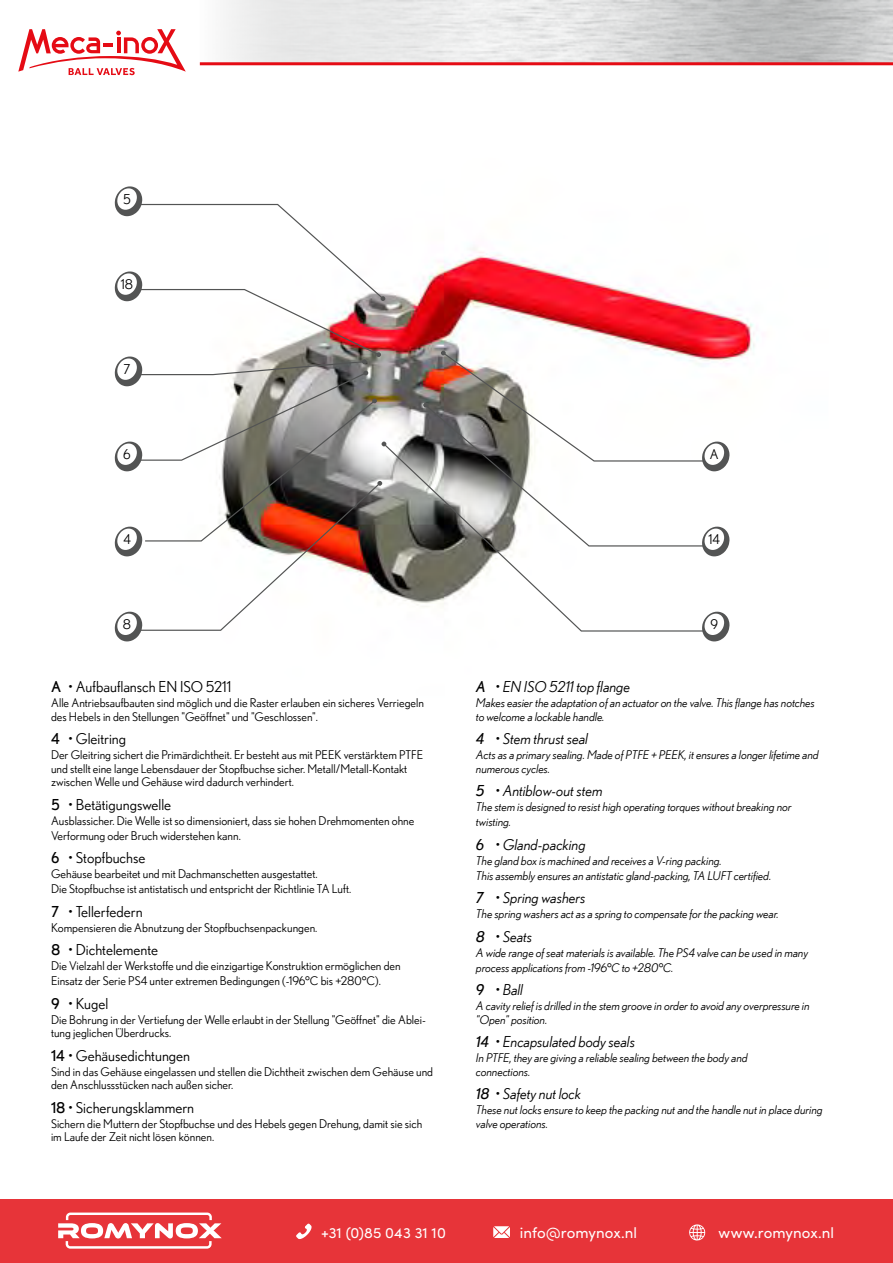
<style>
.page{position:relative;width:893px;height:1263px;background:#fff}
.page>*{position:absolute;margin:0;border:0;box-sizing:border-box;transform-origin:0 0}
.t1{font:15px "Nobel";color:#000}
.t2{font:italic 15px "Nobel";color:#000}
.t3{font:15px "Sofia Pro";letter-spacing:.005em;color:#fff}
.t4{font:13.5px "Nobel";color:#000}
.t5{font:12px/13.5px "Nobel";color:#000}
.t6{font:italic 12px/13.5px "Nobel";color:#000}
.s1{font-style:inherit}
.s2{font-style:normal}
</style>
<div class="page">
<svg style="left:18px;top:29px;width:168px;height:46px"></svg>
<hr style="left:200px;top:62px;width:693px;height:3px;background:#e50b14">
<img style="left:114px;top:201px;width:641px;height:441px">
<svg style="left:386px;top:442px;width:319px;height:190px"></svg>
<svg style="left:423px;top:351px;width:307px;height:205px"></svg>
<svg style="left:115px;top:186px;width:271px;height:455px"></svg>
<svg style="left:702px;top:612px;width:28px;height:29px"></svg>
<div style="left:0;top:1199px;width:893px;height:64px;background:#e73439"></div>
<svg style="left:58px;top:1212px;width:164px;height:36px"></svg>
<svg style="left:689px;top:1224px;width:16px;height:17px"></svg>
<svg style="left:493px;top:1226px;width:17px;height:12px"></svg>
<svg style="left:296px;top:1223px;width:16px;height:16px"></svg>
<p class="t4" style="left:123px;top:191px;width:9px">5</p>
<p class="t4" style="left:121px;top:276px;width:14px">18</p>
<p class="t4" style="left:124px;top:361px;width:8px">7</p>
<p class="t4" style="left:123px;top:446px;width:9px">6</p>
<p class="t4" style="left:710px;top:446px;width:11px">A</p>
<p class="t4" style="left:123px;top:531px;width:9px">4</p>
<p class="t4" style="left:709px;top:531px;width:13px">14</p>
<p class="t4" style="left:123px;top:616px;width:10px">8</p>
<p class="t4" style="left:710px;top:616px;width:9px">9</p>
<p class="t1" style="left:51px;top:678px;width:182px"><span class="s1">A</span> • Aufbauflansch EN ISO 5211</p>
<p class="t5" style="left:51px;top:696px;width:374px">Alle Antriebsaufbauten sind möglich und die Raster erlauben ein sicheres Verriegeln des Hebels in den Stellungen "Geöffnet" und "Geschlossen".</p>
<p class="t1" style="left:51px;top:730px;width:77px"><span class="s1">4</span> • Gleitring</p>
<p class="t5" style="left:51px;top:748px;width:374px">Der Gleitring sichert die Primärdichtheit. Er besteht aus mit PEEK verstärktem PTFE und stellt eine lange Lebensdauer der Stopfbuchse sicher. Metall/Metall-Kontakt zwischen Welle und Gehäuse wird dadurch verhindert.</p>
<p class="t1" style="left:51px;top:796px;width:122px"><span class="s1">5</span> • Betätigungswelle</p>
<p class="t5" style="left:51px;top:813px;width:365px;line-height:15px">Ausblassicher. Die Welle ist so dimensioniert, dass sie hohen Drehmomenten ohne<br>Verformung oder Bruch widerstehen kann.</p>
<p class="t1" style="left:51px;top:849px;width:96px"><span class="s1">6</span> • Stopfbuchse</p>
<p class="t5" style="left:51px;top:866px;width:302px;line-height:15px">Gehäuse bearbeitet und mit Dachmanschetten ausgestattet.<br>Die Stopfbuchse ist antistatisch und entspricht der Richtlinie TA Luft.</p>
<p class="t1" style="left:51px;top:903px;width:93px"><span class="s1">7</span> • Tellerfedern</p>
<p class="t5" style="left:51px;top:921px;width:268px">Kompensieren die Abnutzung der Stopfbuchsenpackungen.</p>
<p class="t1" style="left:51px;top:941px;width:109px"><span class="s1">8</span> • Dichtelemente</p>
<p class="t5" style="left:51px;top:958px;width:351px;line-height:15px">Die Vielzahl der Werkstoffe und die einzigartige Konstruktion ermöglichen den<br>Einsatz der Serie PS4 unter extremen Bedingungen (-196°C bis +280°C).</p>
<p class="t1" style="left:51px;top:995px;width:59px"><span class="s1">9</span> • Kugel</p>
<p class="t5" style="left:51px;top:1013px;width:376px">Die Bohrung in der Vertiefung der Welle erlaubt in der Stellung "Geöffnet" die Ablei&shy;tung jeglichen Überdrucks.</p>
<p class="t1" style="left:51px;top:1047px;width:141px"><span class="s1">14</span> • Gehäusedichtungen</p>
<p class="t5" style="left:51px;top:1065px;width:384px">Sind in das Gehäuse eingelassen und stellen die Dichtheit zwischen dem Gehäuse und den Anschlussstücken nach außen sicher.</p>
<p class="t1" style="left:51px;top:1099px;width:145px"><span class="s1">18</span> • Sicherungsklammern</p>
<p class="t5" style="left:51px;top:1117px;width:373px">Sichern die Muttern der Stopfbuchse und des Hebels gegen Drehung, damit sie sich im Laufe der Zeit nicht lösen können.</p>
<p class="t2" style="left:476px;top:678px;width:156px"><span class="s1">A</span> <span class="s2">•</span> EN ISO 5211 top flange</p>
<p class="t6" style="left:476px;top:696px;width:340px">Makes easier the adaptation of an actuator on the valve. This flange has notches to welcome a lockable handle.</p>
<p class="t2" style="left:476px;top:730px;width:114px"><span class="s1">4</span> <span class="s2">•</span> Stem thrust seal</p>
<p class="t6" style="left:476px;top:748px;width:344px">Acts as a primary sealing. Made of PTFE + PEEK, it ensures a longer lifetime and numerous cycles.</p>
<p class="t2" style="left:476px;top:782px;width:128px"><span class="s1">5</span> <span class="s2">•</span> Antiblow-out stem</p>
<p class="t6" style="left:476px;top:799px;width:317px;line-height:15px">The stem is designed to resist high operating torques without breaking nor twisting.</p>
<p class="t2" style="left:476px;top:836px;width:111px"><span class="s1">6</span> <span class="s2">•</span> Gland-packing</p>
<p class="t6" style="left:476px;top:853px;width:297px;line-height:15px">The gland box is machined and receives a V-ring packing.<br>This assembly ensures an antistatic gland-packing, TA LUFT certified.</p>
<p class="t2" style="left:476px;top:889px;width:111px"><span class="s1">7</span> <span class="s2">•</span> Spring washers</p>
<p class="t6" style="left:476px;top:907px;width:304px">The spring washers act as a spring to compensate for the packing wear.</p>
<p class="t2" style="left:476px;top:928px;width:58px"><span class="s1">8</span> <span class="s2">•</span> Seats</p>
<p class="t6" style="left:476px;top:945px;width:334px;line-height:15px">A wide range of seat materials is available. The PS4 valve can be used in many process applications from -196°C to +280°C.</p>
<p class="t2" style="left:476px;top:981px;width:48px"><span class="s1">9</span> <span class="s2">•</span> Ball</p>
<p class="t6" style="left:476px;top:999px;width:335px">A cavity relief is drilled in the stem groove in order to avoid any overpressure in "Open" position.</p>
<p class="t2" style="left:476px;top:1033px;width:160px"><span class="s1">14</span> <span class="s2">•</span> Encapsulated body seals</p>
<p class="t6" style="left:476px;top:1051px;width:273px">In PTFE, they are giving a reliable sealing between the body and connections.</p>
<p class="t2" style="left:476px;top:1085px;width:107px"><span class="s1">18</span> <span class="s2">•</span> Safety nut lock</p>
<p class="t6" style="left:476px;top:1103px;width:348px">These nut locks ensure to keep the packing nut and the handle nut in place during valve operations.</p>
<p class="t3" style="left:321px;top:1221px;width:126px">+31 (0)85 043 31 10</p>
<p class="t3" style="left:520px;top:1221px;width:119px">info@romynox.nl</p>
<p class="t3" style="left:718px;top:1221px;width:117px">www.romynox.nl</p>
</div>
